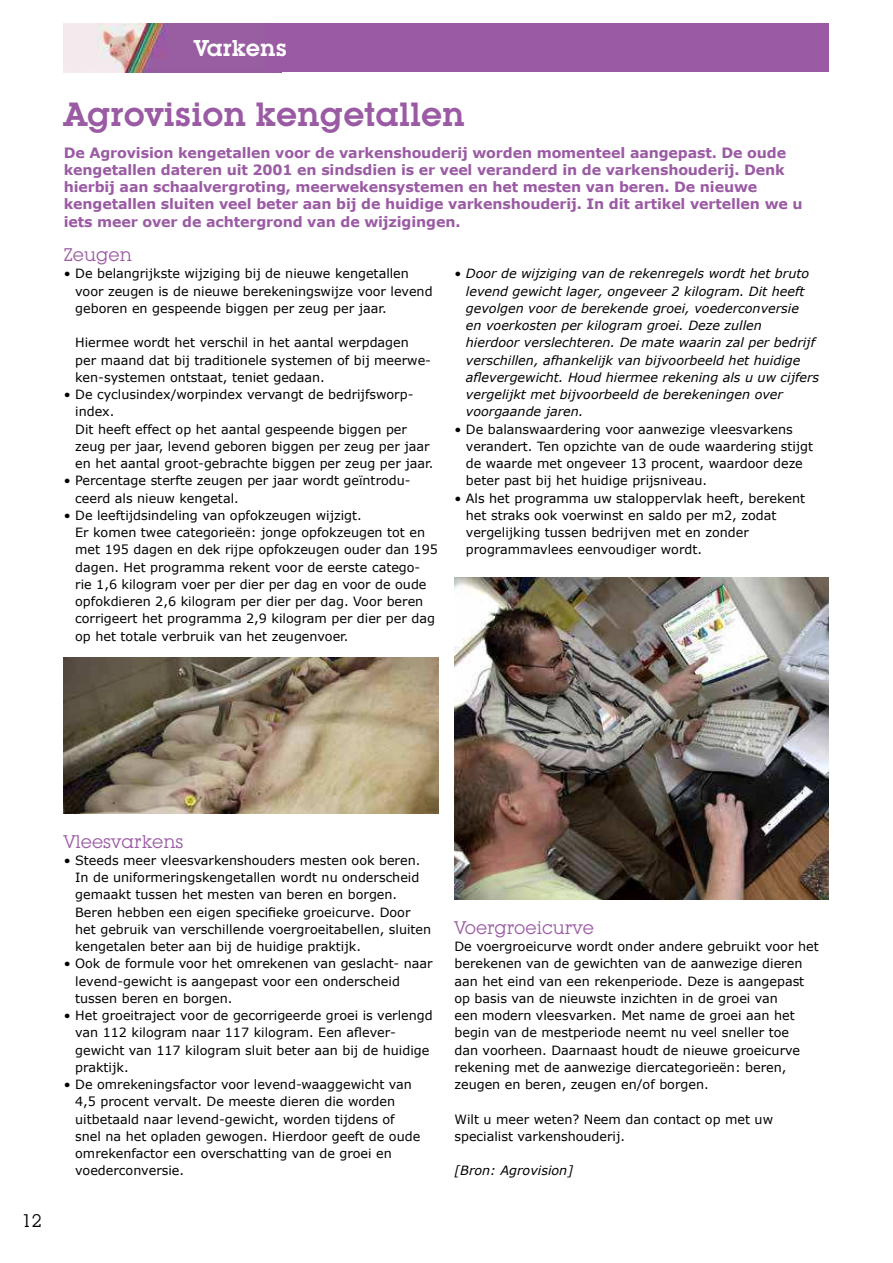
<style>
.page{position:relative;width:893px;height:1263px;background:#fff}
.page>*{position:absolute;margin:0;border:0;box-sizing:border-box;transform-origin:0 0}
.t1{font:600 33px "Lubalin Graph IT Cby BT";color:#9b5ba4}
.t2{font:600 22.5px "Lubalin Graph IT Cby BT";color:#fff}
.t3{font:18px "Lubalin Graph IT Cby BT";color:#9b5ba4}
.t4{font:18px "Lubalin Graph IT Cby BT";color:#000}
.t5{font:700 14.25px/17.2px "Verdana";letter-spacing:-.01em;color:#9b5ba4}
.t6{font:12.75px/17.2px "Verdana";color:#000}
.t7{font:italic 12.75px/17.2px "Verdana";color:#000}
.s1{font-style:normal}
</style>
<div class="page">
<img style="left:64px;top:23px;width:203px;height:49px">
<div style="left:267px;top:23px;width:562px;height:49px;background:#9b5ba4"></div>
<img style="left:64px;top:658px;width:374px;height:155px">
<img style="left:454px;top:578px;width:375px;height:321px">
<h2 class="t2" style="left:194px;top:39px;width:95px">Varkens</h2>
<h1 class="t1" style="left:64px;top:101px;width:402px">Agrovision kengetallen</h1>
<p class="t5" style="left:64px;top:145px;width:740px">De Agrovision kengetallen voor de varkenshouderij worden momenteel aangepast. De oude kengetallen dateren uit 2001 en sindsdien is er veel veranderd in de varkenshouderij. Denk hierbij aan schaalvergroting, meerwekensystemen en het mesten van beren. De nieuwe kengetallen sluiten veel beter aan bij de huidige varkenshouderij. In dit artikel vertellen we u iets meer over de achtergrond van de wijzigingen.</p>
<h3 class="t3" style="left:64px;top:248px;width:70px">Zeugen</h3>
<p class="t6" style="left:75px;top:266px;width:359px;text-indent:-11px">• De belangrijkste wijziging bij de nieuwe kengetallen voor zeugen is de nieuwe berekeningswijze voor levend geboren en gespeende biggen per zeug per jaar.</p>
<p class="t6" style="left:75px;top:335px;width:357px">Hiermee wordt het verschil in het aantal werpdagen per maand dat bij traditionele systemen of bij meerwe&shy;ken-systemen ontstaat, teniet gedaan.</p>
<p class="t6" style="left:75px;top:385px;width:360px;text-indent:-11px">• De cyclusindex/worpindex vervangt de bedrijfsworp&shy;index.<br>Dit heeft effect op het aantal gespeende biggen per zeug per jaar, levend geboren biggen per zeug per jaar en het aantal groot-gebrachte biggen per zeug per jaar.</p>
<p class="t6" style="left:75px;top:473px;width:337px;text-indent:-11px">• Percentage sterfte zeugen per jaar wordt geïntrodu&shy;ceerd als nieuw kengetal.</p>
<p class="t6" style="left:75px;top:507px;width:364px;text-indent:-11px">• De leeftijdsindeling van opfokzeugen wijzigt.<br>Er komen twee categorieën: jonge opfokzeugen tot en met 195 dagen en dek rijpe opfokzeugen ouder dan 195 dagen. Het programma rekent voor de eerste catego&shy;rie 1,6 kilogram voer per dier per dag en voor de oude opfokdieren 2,6 kilogram per dier per dag. Voor beren corrigeert het programma 2,9 kilogram per dier per dag op het totale verbruik van het zeugenvoer.</p>
<p class="t7" style="left:466px;top:265px;width:355px;text-indent:-11px"><span class="s1">•</span> Door de wijziging van de rekenregels wordt het bruto levend gewicht lager, ongeveer 2 kilogram. Dit heeft gevolgen voor de berekende groei, voederconversie<br>en voerkosten per kilogram groei. Deze zullen<br>hierdoor verslechteren. De mate waarin zal per bedrijf verschillen, afhankelijk van bijvoorbeeld het huidige aflevergewicht. Houd hiermee rekening als u uw cijfers vergelijkt met bijvoorbeeld de berekeningen over voorgaande jaren.</p>
<p class="t6" style="left:466px;top:421px;width:349px;text-indent:-11px">• De balanswaardering voor aanwezige vleesvarkens verandert. Ten opzichte van de oude waardering stijgt de waarde met ongeveer 13 procent, waardoor deze beter past bij het huidige prijsniveau.</p>
<p class="t6" style="left:466px;top:490px;width:341px;text-indent:-11px">• Als het programma uw staloppervlak heeft, berekent het straks ook voerwinst en saldo per m2, zodat vergelijking tussen bedrijven met en zonder programmavlees eenvoudiger wordt.</p>
<h3 class="t4" style="left:22px;top:1214px;width:22px">12</h3>
<h3 class="t3" style="left:64px;top:834px;width:121px">Vleesvarkens</h3>
<p class="t6" style="left:75px;top:852px;width:358px;text-indent:-11px">• Steeds meer vleesvarkenshouders mesten ook beren.<br>In de uniformeringskengetallen wordt nu onderscheid gemaakt tussen het mesten van beren en borgen.<br>Beren hebben een eigen specifieke groeicurve. Door het gebruik van verschillende voergroeitabellen, sluiten kengetalen beter aan bij de huidige praktijk.</p>
<p class="t6" style="left:75px;top:956px;width:359px;text-indent:-11px">• Ook de formule voor het omrekenen van geslacht- naar levend-gewicht is aangepast voor een onderscheid tussen beren en borgen.</p>
<p class="t6" style="left:75px;top:1007px;width:359px;text-indent:-11px">• Het groeitraject voor de gecorrigeerde groei is verlengd van 112 kilogram naar 117 kilogram. Een aflever&shy;gewicht van 117 kilogram sluit beter aan bij de huidige praktijk.</p>
<p class="t6" style="left:75px;top:1076px;width:347px;text-indent:-11px">• De omrekeningsfactor voor levend-waaggewicht van 4,5 procent vervalt. De meeste dieren die worden uitbetaald naar levend-gewicht, worden tijdens of snel na het opladen gewogen. Hierdoor geeft de oude omrekenfactor een overschatting van de groei en voederconversie.</p>
<h3 class="t3" style="left:454px;top:921px;width:141px">Voergroeicurve</h3>
<p class="t6" style="left:454px;top:938px;width:366px">De voergroeicurve wordt onder andere gebruikt voor het berekenen van de gewichten van de aanwezige dieren aan het eind van een rekenperiode. Deze is aangepast op basis van de nieuwste inzichten in de groei van<br>een modern vleesvarken. Met name de groei aan het begin van de mestperiode neemt nu veel sneller toe<br>dan voorheen. Daarnaast houdt de nieuwe groeicurve rekening met de aanwezige diercategorieën: beren, zeugen en beren, zeugen en/of borgen.</p>
<p class="t6" style="left:454px;top:1111px;width:320px">Wilt u meer weten? Neem dan contact op met uw specialist varkenshouderij.</p>
<p class="t7" style="left:454px;top:1162px;width:120px">[Bron: Agrovision]</p>
</div>
